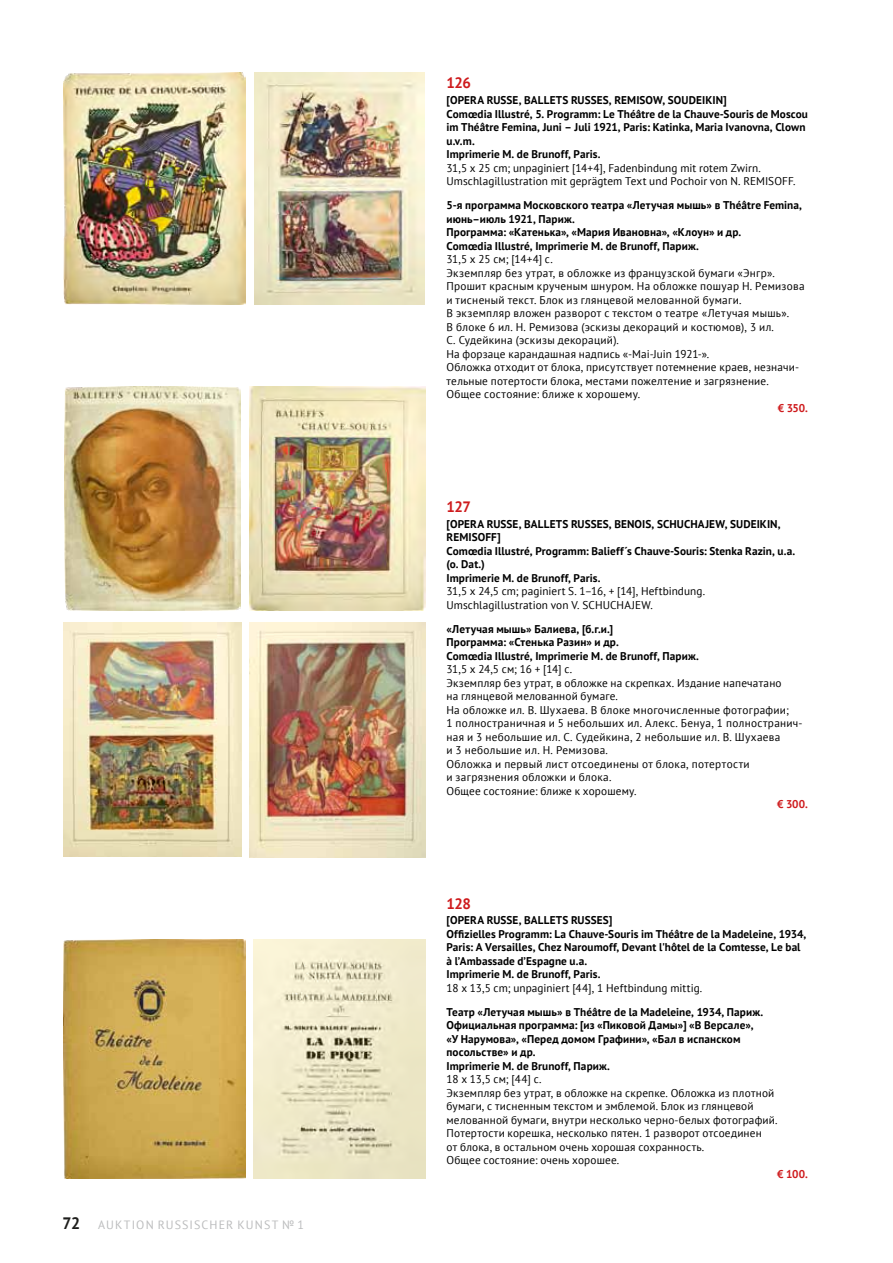
<style>
.page{position:relative;width:893px;height:1263px;background:#fff}
.page>*{position:absolute;margin:0;border:0;box-sizing:border-box;transform-origin:0 0}
.t1{font:700 15px "PT Sans";letter-spacing:-.035em;color:#ce1a1c}
.t2{font:12px "PT Sans";letter-spacing:.09em;color:#bbbcbd}
.t3{font:11.25px/13.5px "PT Sans";letter-spacing:.02em;color:#000}
.t4{font:700 11.25px/13.5px "PT Sans";letter-spacing:.01em;color:#000}
.t5{font:700 11.25px "PT Sans";letter-spacing:-.01em;color:#ce1a1c}
.s1{font-weight:700;font-size:16.5px;color:#1d1d1b}
</style>
<div class="page">
<img style="left:64px;top:386px;width:177px;height:224px">
<img style="left:249px;top:386px;width:176px;height:224px">
<img style="left:250px;top:623px;width:175px;height:234px">
<img style="left:63px;top:623px;width:178px;height:233px">
<img style="left:64px;top:939px;width:181px;height:239px">
<img style="left:254px;top:939px;width:171px;height:239px">
<img style="left:254px;top:72px;width:171px;height:232px">
<img style="left:63px;top:72px;width:183px;height:232px">
<p class="t2" style="left:63px;top:1217px;width:243px"><span class="s1">72</span> Auktion Russischer Kunst № 1</p>
<h1 class="t1" style="left:446px;top:73px;width:26px">126</h1>
<p class="t4" style="left:446px;top:93px;width:363px">[OPERA RUSSE, BALLETS RUSSES, REMISOW, SOUDEIKIN]<br>Comœdia Illustré, 5. Programm: Le Théâtre de la Chauve-Souris de Moscou im Théâtre Femina, Juni – Juli 1921, Paris: Katinka, Maria Ivanovna, Clown u.v.m.<br>Imprimerie M. de Brunoff, Paris.</p>
<p class="t3" style="left:446px;top:161px;width:350px">31,5 x 25 cm; unpaginiert [14+4], Fadenbindung mit rotem Zwirn.<br>Umschlagillustration mit geprägtem Text und Pochoir von N. REMISOFF.</p>
<p class="t4" style="left:446px;top:198px;width:357px">5-я программа Московского театра «Летучая мышь» в Théâtre Femina, июнь–июль 1921, Париж.<br>Программа: «Катенька», «Мария Ивановна», «Клоун» и др.<br>Comœdia Illustré, Imprimerie M. de Brunoff, Париж.</p>
<p class="t3" style="left:446px;top:252px;width:360px">31,5 х 25 см; [14+4] с.<br>Экземпляр без утрат, в обложке из французской бумаги «Энгр».<br>Прошит красным крученым шнуром. На обложке пошуар Н. Ремизова и тисненый текст. Блок из глянцевой мелованной бумаги.<br>В экземпляр вложен разворот с текстом о театре «Летучая мышь».<br>В блоке 6 ил. Н. Ремизова (эскизы декораций и костюмов), 3 ил.<br>С. Судейкина (эскизы декораций).<br>На форзаце карандашная надпись «-Mai-Juin 1921-».<br>Обложка отходит от блока, присутствует потемнение краев, незначи&shy;тельные потертости блока, местами пожелтение и загрязнение.<br>Общее состояние: ближе к хорошему.</p>
<p class="t5" style="left:778px;top:400px;width:32px">€ 350.</p>
<h1 class="t1" style="left:446px;top:497px;width:26px">127</h1>
<p class="t4" style="left:446px;top:517px;width:350px">[OPERA RUSSE, BALLETS RUSSES, BENOIS, SCHUCHAJEW, SUDEIKIN, REMISOFF]<br>Comœdia Illustré, Programm: Balieff´s Chauve-Souris: Stenka Razin, u.a. (o. Dat.)<br>Imprimerie M. de Brunoff, Paris.</p>
<p class="t3" style="left:446px;top:584px;width:260px">31,5 x 24,5 cm; paginiert S. 1–16, + [14], Heftbindung.<br>Umschlagillustration von V. SCHUCHAJEW.</p>
<p class="t4" style="left:446px;top:622px;width:254px">«Летучая мышь» Балиева, [б.г.и.]<br>Программа: «Стенька Разин» и др.<br>Comœdia Illustré, Imprimerie M. de Brunoff, Париж.</p>
<p class="t3" style="left:446px;top:662px;width:358px">31,5 x 24,5 см; 16 + [14] с.<br>Экземпляр без утрат, в обложке на скрепках. Издание напечатано<br>на глянцевой мелованной бумаге.<br>На обложке ил. В. Шухаева. В блоке многочисленные фотографии;<br>1 полностраничная и 5 небольших ил. Алекс. Бенуа, 1 полностранич&shy;ная и 3 небольшие ил. С. Судейкина, 2 небольшие ил. В. Шухаева<br>и 3 небольшие ил. Н. Ремизова.<br>Обложка и первый лист отсоединены от блока, потертости<br>и загрязнения обложки и блока.<br>Общее состояние: ближе к хорошему.</p>
<p class="t5" style="left:777px;top:797px;width:32px">€ 300.</p>
<h1 class="t1" style="left:446px;top:893px;width:26px">128</h1>
<p class="t4" style="left:446px;top:913px;width:361px">[OPERA RUSSE, BALLETS RUSSES]<br>Offizielles Programm: La Chauve-Souris im Théâtre de la Madeleine, 1934, Paris: A Versailles, Chez Naroumoff, Devant l'hôtel de la Comtesse, Le bal à l’Ambassade d’Espagne u.a.<br>Imprimerie M. de Brunoff, Paris.</p>
<p class="t3" style="left:446px;top:981px;width:257px">18 x 13,5 cm; unpaginiert [44], 1 Heftbindung mittig.</p>
<p class="t4" style="left:446px;top:1005px;width:318px">Театр «Летучая мышь» в Théâtre de la Madeleine, 1934, Париж.<br>Официальная программа: [из «Пиковой Дамы»] «В Версале», «У Нарумова», «Перед домом Графини», «Бал в испанском посольстве» и др.<br>Imprimerie M. de Brunoff, Париж.</p>
<p class="t3" style="left:446px;top:1072px;width:332px">18 x 13,5 см; [44] с.<br>Экземпляр без утрат, в обложке на скрепке. Обложка из плотной бумаги, с тисненным текстом и эмблемой. Блок из глянцевой мелованной бумаги, внутри несколько черно-белых фотографий.<br>Потертости корешка, несколько пятен. 1 разворот отсоединен<br>от блока, в остальном очень хорошая сохранность.<br>Общее состояние: очень хорошее.</p>
<p class="t5" style="left:777px;top:1166px;width:32px">€ 100.</p>
</div>
